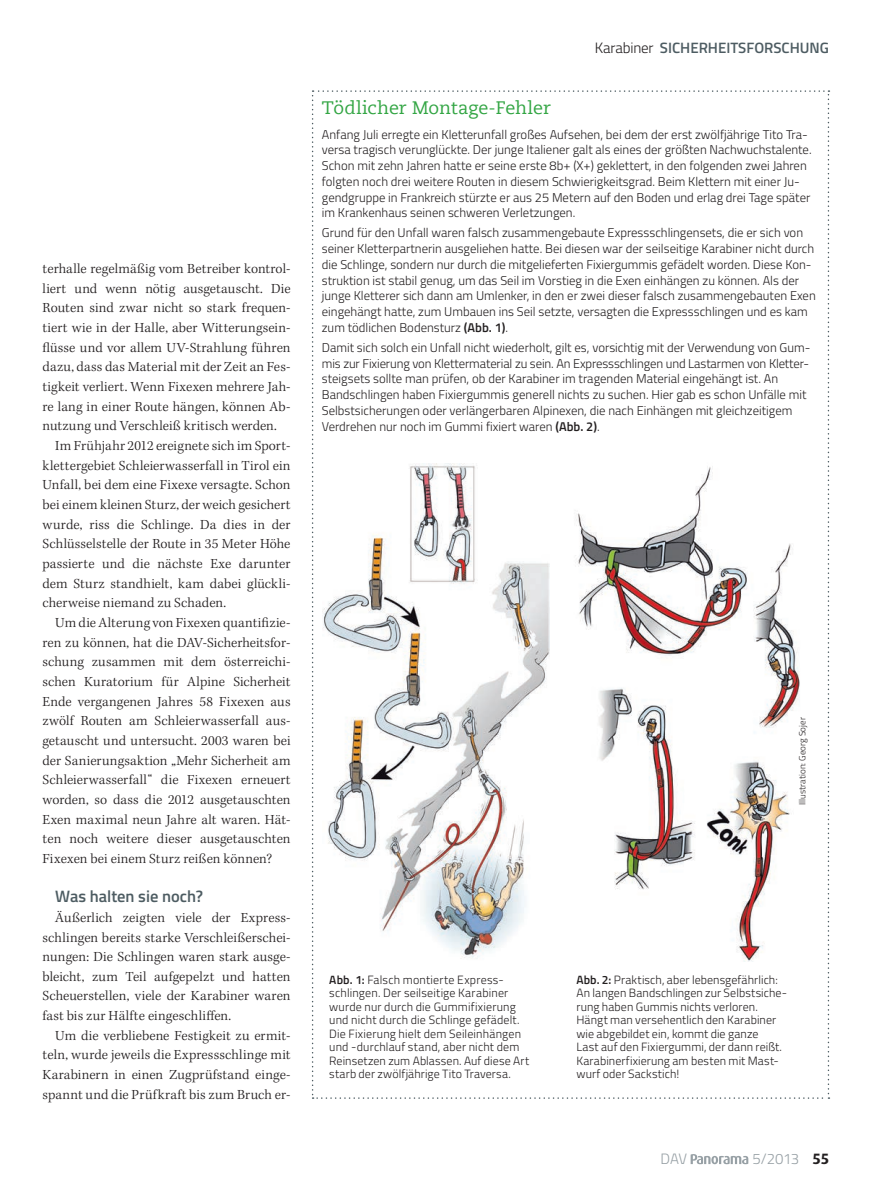
<style>
.page{position:relative;width:893px;height:1191px;background:#fff}
.page>*{position:absolute;margin:0;border:0;box-sizing:border-box;transform-origin:0 0}
.t1{font:18px "Caecilia LT Std";letter-spacing:-.005em;color:#32a543}
.t2{font:600 16.5px "Titillium";color:#4d5c62}
.t3{font:600 15px "Titillium";color:#4d5c62}
.t4{font:300 15px "Titillium";letter-spacing:-.02em;color:#97a0a5}
.t5{font:300 14.25px/19.6px "Kepler Std";letter-spacing:.005em;color:#231f20;text-align:justify}
.t6{font:300 12.75px/15.8px "Titillium";color:#231f20}
.t7{font:300 12px/13.5px "Titillium";letter-spacing:.01em;color:#231f20}
.t8{font:300 9px "Titillium";color:#231f20}
.s1{font-weight:300;color:#231f20}
.s2{font-weight:600}
.s3{font-family:"Dax";font-weight:700;color:#231f20}
</style>
<div class="page">
<svg style="left:312px;top:90px;width:517px;height:1008px"></svg>
<img style="left:322px;top:464px;width:227px;height:497px">
<img style="left:570px;top:457px;width:246px;height:504px">
<svg style="left:691px;top:1154px;width:57px;height:10px"></svg>
<p class="t5" style="left:43px;top:259px;width:250px">terhalle regelmäßig vom Betreiber kontrol-</p>
<p class="t5" style="left:43px;top:279px;width:250px">liert und wenn nötig ausgetauscht. Die</p>
<p class="t5" style="left:43px;top:299px;width:250px">Routen sind zwar nicht so stark frequen-</p>
<p class="t5" style="left:43px;top:318px;width:250px">tiert wie in der Halle, aber Witterungsein-</p>
<p class="t5" style="left:43px;top:338px;width:250px">flüsse und vor allem UV-Strahlung führen</p>
<p class="t5" style="left:43px;top:358px;width:250px">dazu, dass das Material mit der Zeit an Fes-</p>
<p class="t5" style="left:43px;top:377px;width:250px">tigkeit verliert. Wenn Fixexen mehrere Jah-</p>
<p class="t5" style="left:43px;top:397px;width:250px">re lang in einer Route hängen, können Ab-</p>
<p class="t5" style="left:43px;top:417px;width:236px">nutzung und Verschleiß kritisch werden.</p>
<p class="t5" style="left:55px;top:436px;width:237px">Im Frühjahr 2012 ereignete sich im Sport-</p>
<p class="t5" style="left:43px;top:456px;width:250px">klettergebiet Schleierwasserfall in Tirol ein</p>
<p class="t5" style="left:43px;top:476px;width:249px">Unfall, bei dem eine Fixexe versagte. Schon</p>
<p class="t5" style="left:43px;top:495px;width:250px">bei einem kleinen Sturz, der weich gesichert</p>
<p class="t5" style="left:43px;top:515px;width:250px">wurde, riss die Schlinge. Da dies in der</p>
<p class="t5" style="left:43px;top:535px;width:250px">Schlüsselstelle der Route in 35 Meter Höhe</p>
<p class="t5" style="left:43px;top:554px;width:249px">passierte und die nächste Exe darunter</p>
<p class="t5" style="left:43px;top:574px;width:250px">dem Sturz standhielt, kam dabei glückli-</p>
<p class="t5" style="left:43px;top:593px;width:185px">cherweise niemand zu Schaden.</p>
<p class="t5" style="left:55px;top:613px;width:237px">Um die Alterung von Fixexen quantifizie-</p>
<p class="t5" style="left:43px;top:633px;width:250px">ren zu können, hat die DAV-Sicherheitsfor-</p>
<p class="t5" style="left:43px;top:652px;width:250px">schung zusammen mit dem österreichi-</p>
<p class="t5" style="left:43px;top:672px;width:249px">schen Kuratorium für Alpine Sicherheit</p>
<p class="t5" style="left:43px;top:692px;width:250px">Ende vergangenen Jahres 58 Fixexen aus</p>
<p class="t5" style="left:43px;top:711px;width:249px">zwölf Routen am Schleierwasserfall aus-</p>
<p class="t5" style="left:43px;top:731px;width:250px">getauscht und untersucht. 2003 waren bei</p>
<p class="t5" style="left:43px;top:751px;width:250px">der Sanierungsaktion „Mehr Sicherheit am</p>
<p class="t5" style="left:43px;top:770px;width:250px">Schleierwasserfall“ die Fixexen erneuert</p>
<p class="t5" style="left:43px;top:790px;width:249px">worden, so dass die 2012 ausgetauschten</p>
<p class="t5" style="left:43px;top:810px;width:250px">Exen maximal neun Jahre alt waren. Hät-</p>
<p class="t5" style="left:43px;top:829px;width:249px">ten noch weitere dieser ausgetauschten</p>
<p class="t5" style="left:43px;top:849px;width:231px">Fixexen bei einem Sturz reißen können?</p>
<p class="t2" style="left:55px;top:884px;width:149px">WAS HALTEN SIE NOCH?</p>
<p class="t5" style="left:43px;top:908px;width:250px;text-indent:13px">Äußerlich zeigten viele der Express&shy;schlingen bereits starke Verschleißerschei&shy;nungen: Die Schlingen waren stark ausge&shy;bleicht, zum Teil aufgepelzt und hatten Scheuerstellen, viele der Karabiner waren fast bis zur Hälfte eingeschliffen.</p>
<p class="t5" style="left:43px;top:1026px;width:250px;text-indent:13px">Um die verbliebene Festigkeit zu ermit&shy;teln, wurde jeweils die Expressschlinge mit Karabinern in einen Zugprüfstand einge&shy;spannt und die Prüfkraft bis zum Bruch er-</p>
<p class="t3" style="left:595px;top:36px;width:234px"><span class="s1">Karabiner</span> SICHERHEITSFORSCHUNG</p>
<p class="t1" style="left:322px;top:98px;width:230px">Tödlicher Montage-Fehler</p>
<p class="t6" style="left:322px;top:125px;width:491px">Anfang Juli erregte ein Kletterunfall großes Aufsehen, bei dem der erst zwölfjährige Tito Tra&shy;versa tragisch verunglückte. Der junge Italiener galt als eines der größten Nachwuchstalente.<br>Schon mit zehn Jahren hatte er seine erste 8b+ (X+) geklettert, in den folgenden zwei Jahren folgten noch drei weitere Routen in diesem Schwierigkeitsgrad. Beim Klettern mit einer Ju&shy;gendgruppe in Frankreich stürzte er aus 25 Metern auf den Boden und erlag drei Tage später im Krankenhaus seinen schweren Verletzungen.</p>
<p class="t6" style="left:322px;top:224px;width:495px">Grund für den Unfall waren falsch zusammengebaute Expressschlingensets, die er sich von seiner Kletterpartnerin ausgeliehen hatte. Bei diesen war der seilseitige Karabiner nicht durch die Schlinge, sondern nur durch die mitgelieferten Fixiergummis gefädelt worden. Diese Kon&shy;struktion ist stabil genug, um das Seil im Vorstieg in die Exen einhängen zu können. Als der junge Kletterer sich dann am Umlenker, in den er zwei dieser falsch zusammengebauten Exen eingehängt hatte, zum Umbauen ins Seil setzte, versagten die Expressschlingen und es kam zum tödlichen Bodensturz <span class="s2">(ABB. 1)</span>.</p>
<p class="t6" style="left:322px;top:339px;width:490px">Damit sich solch ein Unfall nicht wiederholt, gilt es, vorsichtig mit der Verwendung von Gum&shy;mis zur Fixierung von Klettermaterial zu sein. An Expressschlingen und Lastarmen von Kletter&shy;steigsets sollte man prüfen, ob der Karabiner im tragenden Material eingehängt ist. An Bandschlingen haben Fixiergummis generell nichts zu suchen. Hier gab es schon Unfälle mit Selbstsicherungen oder verlängerbaren Alpinexen, die nach Einhängen mit gleichzeitigem Verdrehen nur noch im Gummi fixiert waren <span class="s2">(ABB. 2)</span>.</p>
<p class="t8" style="left:796px;top:805px;width:89px;rotate:-90deg">Illustration: Georg Sojer</p>
<p class="t7" style="left:329px;top:972px;width:201px"><span class="s2">ABB. 1:</span> Falsch montierte Express&shy;schlingen. Der seilseitige Karabiner wurde nur durch die Gummifixierung und nicht durch die Schlinge gefädelt.<br>Die Fixierung hielt dem Seileinhängen und -durchlauf stand, aber nicht dem Reinsetzen zum Ablassen. Auf diese Art starb der zwölfjährige Tito Traversa.</p>
<p class="t7" style="left:576px;top:972px;width:212px"><span class="s2">ABB. 2:</span> Praktisch, aber lebensgefährlich:<br>An langen Bandschlingen zur Selbstsiche&shy;rung haben Gummis nichts verloren.<br>Hängt man versehentlich den Karabiner wie abgebildet ein, kommt die ganze<br>Last auf den Fixiergummi, der dann reißt.<br>Karabinerfixierung am besten mit Mast&shy;wurf oder Sackstich!</p>
<p class="t4" style="left:661px;top:1148px;width:28px">DAV</p>
<p class="t4" style="left:752px;top:1148px;width:78px">5/2013 <span class="s3">55</span></p>
</div>
